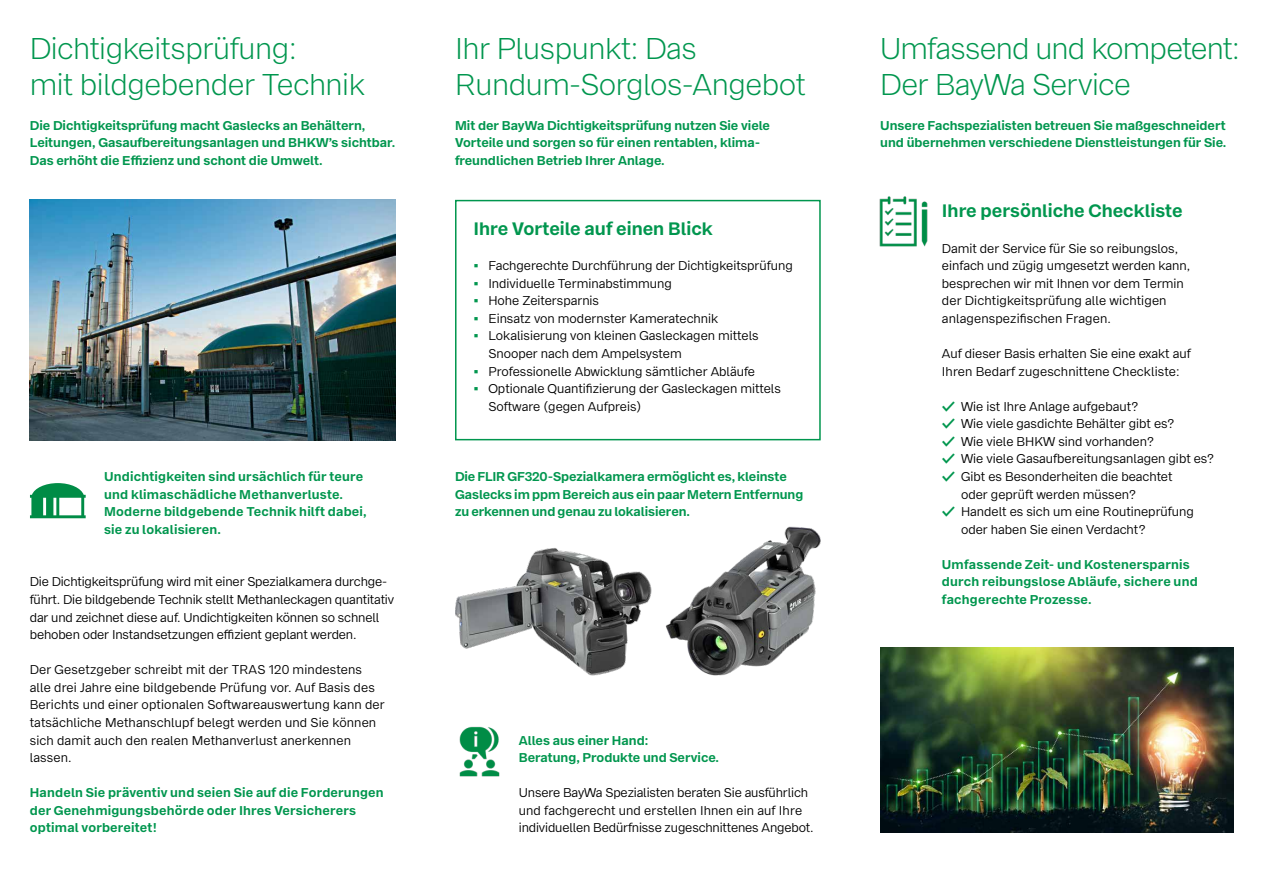
<style>
.page{position:relative;width:1263px;height:893px;background:#fff}
.page>*{position:absolute;margin:0;border:0;box-sizing:border-box;transform-origin:0 0}
.HL_Light___20pt_ZAB{font:300 30px/36px "Bay Wa Sans";letter-spacing:-.015em;color:#00964e}
.SubHL_1_Bold___12pt{font:700 18px "Bay Wa Sans";color:#00964e}
.Fließtext_Book___Sch{font:12.75px/17.5px "Bay Wa Sans";color:#000}
.SubHL_2_Bold___8_5pt{font:700 12.75px/17.5px "Bay Wa Sans";color:#00964e}
.s1{color:#00964e}
.s2{font-weight:700;color:#00964e}
</style>
<div class="page">
<img style="left:30px;top:200px;width:365px;height:240px">
<img style="left:879px;top:196px;width:49px;height:51px">
<svg style="left:30px;top:483px;width:56px;height:35px"></svg>
<img style="left:459px;top:726px;width:41px;height:51px">
<div style="left:455px;top:200px;width:366px;height:240px;border:2px solid #00964e"></div>
<img style="left:455px;top:548px;width:197px;height:128px">
<img style="left:665px;top:526px;width:156px;height:150px">
<img style="left:880px;top:648px;width:353px;height:184px">
<p class="HL_Light___20pt_ZAB" style="left:30px;top:31px;width:337px">Dichtigkeitsprüfung:<br>mit bildgebender Technik</p>
<p class="SubHL_2_Bold___8_5pt" style="left:30px;top:116px;width:367px">Die Dichtigkeitsprüfung macht Gaslecks an Behältern,<br>Leitungen, Gasaufbereitungsanlagen und BHKW’s sichtbar.<br>Das erhöht die Effizienz und schont die Umwelt.</p>
<p class="SubHL_2_Bold___8_5pt" style="left:104px;top:468px;width:264px">Undichtigkeiten sind ursächlich für teure und klimaschädliche Methanverluste.<br>Moderne bildgebende Technik hilft dabei, sie zu lokalisieren.</p>
<p class="Fließtext_Book___Sch" style="left:30px;top:573px;width:366px">Die Dichtigkeitsprüfung wird mit einer Spezialkamera durchge&shy;führt. Die bildgebende Technik stellt Methanleckagen quantitativ dar und zeichnet diese auf. Undichtigkeiten können so schnell behoben oder Instandsetzungen effizient geplant werden.</p>
<p class="Fließtext_Book___Sch" style="left:30px;top:661px;width:357px">Der Gesetzgeber schreibt mit der TRAS 120 mindestens alle drei Jahre eine bildgebende Prüfung vor. Auf Basis des Berichts und einer optionalen Softwareauswertung kann der tatsächliche Methanschlupf belegt werden und Sie können sich damit auch den realen Methanverlust anerkennen lassen.</p>
<p class="SubHL_2_Bold___8_5pt" style="left:30px;top:784px;width:355px">Handeln Sie präventiv und seien Sie auf die Forderungen der Genehmigungsbehörde oder Ihres Versicherers optimal vorbereitet!</p>
<p class="HL_Light___20pt_ZAB" style="left:455px;top:31px;width:352px">Ihr Pluspunkt: Das<br>Rundum-Sorglos-Angebot</p>
<p class="SubHL_2_Bold___8_5pt" style="left:455px;top:116px;width:317px">Mit der BayWa Dichtigkeitsprüfung nutzen Sie viele<br>Vorteile und sorgen so für einen rentablen, klima&shy;freundlichen Betrieb Ihrer Anlage.</p>
<p class="SubHL_1_Bold___12pt" style="left:473px;top:217px;width:241px">Ihre Vorteile auf einen Blick</p>
<p class="Fließtext_Book___Sch" style="left:473px;top:257px;width:321px"><span class="s1">•</span> Fachgerechte Durchführung der Dichtigkeitsprüfung</p>
<p class="Fließtext_Book___Sch" style="left:473px;top:274px;width:200px"><span class="s1">•</span> Individuelle Terminabstimmung</p>
<p class="Fließtext_Book___Sch" style="left:473px;top:292px;width:127px"><span class="s1">•</span> Hohe Zeitersparnis</p>
<p class="Fließtext_Book___Sch" style="left:473px;top:310px;width:246px"><span class="s1">•</span> Einsatz von modernster Kameratechnik</p>
<p class="Fließtext_Book___Sch" style="left:488px;top:327px;width:272px;text-indent:-15px"><span class="s1">•</span> Lokalisierung von kleinen Gasleckagen mittels<br>Snooper nach dem Ampelsystem</p>
<p class="Fließtext_Book___Sch" style="left:473px;top:362px;width:283px"><span class="s1">•</span> Professionelle Abwicklung sämtlicher Abläufe</p>
<p class="Fließtext_Book___Sch" style="left:488px;top:380px;width:294px;text-indent:-15px"><span class="s1">•</span> Optionale Quantifizierung der Gasleckagen mittels<br>Software (gegen Aufpreis)</p>
<p class="SubHL_2_Bold___8_5pt" style="left:455px;top:468px;width:350px">Die FLIR GF320-Spezialkamera ermöglicht es, kleinste<br>Gaslecks im ppm Bereich aus ein paar Metern Entfernung zu erkennen und genau zu lokalisieren.</p>
<p class="SubHL_2_Bold___8_5pt" style="left:519px;top:731px;width:131px">Alles aus einer Hand:</p>
<p class="SubHL_2_Bold___8_5pt" style="left:519px;top:749px;width:202px">Beratung, Produkte und Service.</p>
<p class="Fließtext_Book___Sch" style="left:519px;top:784px;width:296px">Unsere BayWa Spezialisten beraten Sie ausführlich und fachgerecht und erstellen Ihnen ein auf Ihre individuellen Bedürfnisse zugeschnittenes Angebot.</p>
<p class="HL_Light___20pt_ZAB" style="left:880px;top:31px;width:361px">Umfassend und kompetent:<br>Der BayWa Service</p>
<p class="SubHL_2_Bold___8_5pt" style="left:880px;top:116px;width:348px">Unsere Fachspezialisten betreuen Sie maßgeschneidert und übernehmen verschiedene Dienstleistungen für Sie.</p>
<p class="SubHL_1_Bold___12pt" style="left:942px;top:200px;width:242px">Ihre persönliche Checkliste</p>
<p class="Fließtext_Book___Sch" style="left:942px;top:239px;width:250px">Damit der Service für Sie so reibungslos, einfach und zügig umgesetzt werden kann, besprechen wir mit Ihnen vor dem Termin der Dichtigkeitsprüfung alle wichtigen anlagenspezifischen Fragen.</p>
<p class="Fließtext_Book___Sch" style="left:942px;top:345px;width:250px">Auf dieser Basis erhalten Sie eine exakt auf<br>Ihren Bedarf zugeschnittene Checkliste:</p>
<p class="Fließtext_Book___Sch" style="left:942px;top:397px;width:198px"><span class="s2">✓</span> Wie ist Ihre Anlage aufgebaut?</p>
<p class="Fließtext_Book___Sch" style="left:942px;top:415px;width:234px"><span class="s2">✓</span> Wie viele gasdichte Behälter gibt es?</p>
<p class="Fließtext_Book___Sch" style="left:942px;top:433px;width:214px"><span class="s2">✓</span> Wie viele BHKW sind vorhanden?</p>
<p class="Fließtext_Book___Sch" style="left:942px;top:450px;width:274px"><span class="s2">✓</span> Wie viele Gasaufbereitungsanlagen gibt es?</p>
<p class="Fließtext_Book___Sch" style="left:961px;top:468px;width:213px;text-indent:-19px"><span class="s2">✓</span> Gibt es Besonderheiten die beachtet oder geprüft werden müssen?</p>
<p class="Fließtext_Book___Sch" style="left:961px;top:503px;width:234px;text-indent:-19px"><span class="s2">✓</span> Handelt es sich um eine Routineprüfung oder haben Sie einen Verdacht?</p>
<p class="SubHL_2_Bold___8_5pt" style="left:942px;top:556px;width:257px">Umfassende Zeit- und Kostenersparnis durch reibungslose Abläufe, sichere und fachgerechte Prozesse.</p>
</div>
